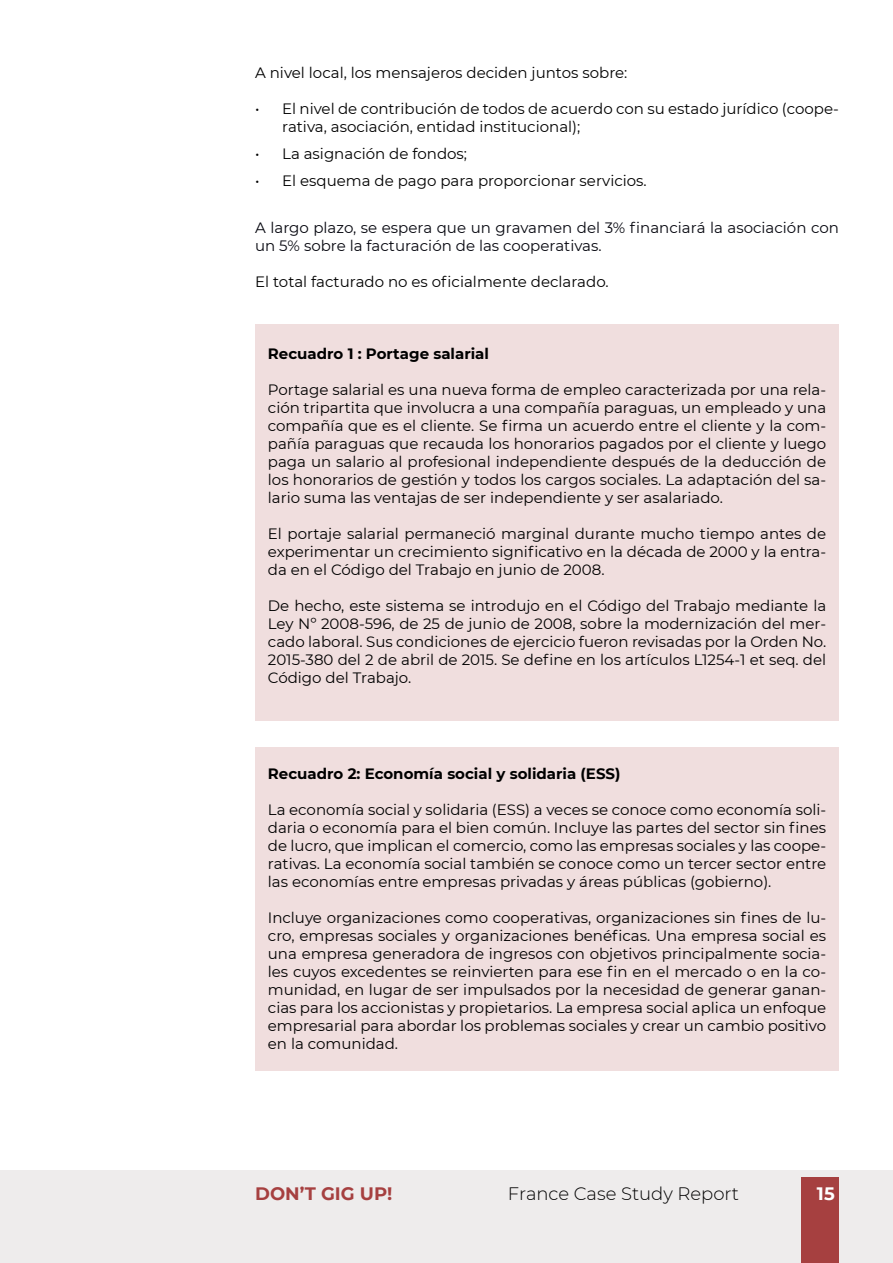
<style>
.page{position:relative;width:893px;height:1263px;background:#fff}
.page>*{position:absolute;margin:0;border:0;box-sizing:border-box;transform-origin:0 0}
.t1{font:300 18px "Montserrat";color:#000}
.t2{font:700 18px "Montserrat";color:#a64040}
.t3{font:700 18px "Montserrat";color:#fff}
.t4{font:15px/18px "Montserrat";color:#000;text-align:justify}
.t5{font:15px/18px "Montserrat";color:#06070f}
.t6{font:700 15px "Montserrat";color:#000}
</style>
<div class="page">
<div style="left:0;top:1170px;width:893px;height:93px;background:#eeecec"></div>
<div style="left:801px;top:1177px;width:38px;height:86px;background:#a64040"></div>
<div style="left:255px;top:324px;width:584px;height:396px;background:#f0dede"></div>
<div style="left:255px;top:747px;width:584px;height:324px;background:#f0dede"></div>
<p class="t4" style="left:255px;top:63px;width:374px">A nivel local, los mensajeros deciden juntos sobre:</p>
<p class="t4" style="left:282px;top:99px;width:558px;text-indent:-27px">• El nivel de contribución de todos de acuerdo con su estado jurídico (coope&shy;rativa, asociación, entidad institucional);</p>
<p class="t4" style="left:255px;top:144px;width:213px">• La asignación de fondos;</p>
<p class="t4" style="left:255px;top:171px;width:393px">• El esquema de pago para proporcionar servicios.</p>
<p class="t5" style="left:255px;top:218px;width:585px">A largo plazo, se espera que un gravamen del 3% financiará la asociación con un 5% sobre la facturación de las cooperativas.</p>
<p class="t4" style="left:255px;top:272px;width:355px">El total facturado no es oficialmente declarado.</p>
<p class="t6" style="left:268px;top:343px;width:223px">Recuadro 1 : Portage salarial</p>
<p class="t4" style="left:268px;top:380px;width:560px">Portage salarial es una nueva forma de empleo caracterizada por una rela&shy;ción tripartita que involucra a una compañía paraguas, un empleado y una compañía que es el cliente. Se firma un acuerdo entre el cliente y la com&shy;pañía paraguas que recauda los honorarios pagados por el cliente y luego paga un salario al profesional independiente después de la deducción de los honorarios de gestión y todos los cargos sociales. La adaptación del sa&shy;lario suma las ventajas de ser independiente y ser asalariado.</p>
<p class="t4" style="left:268px;top:524px;width:560px">El portaje salarial permaneció marginal durante mucho tiempo antes de experimentar un crecimiento significativo en la década de 2000 y la entra&shy;da en el Código del Trabajo en junio de 2008.</p>
<p class="t4" style="left:268px;top:596px;width:560px">De hecho, este sistema se introdujo en el Código del Trabajo mediante la Ley Nº 2008-596, de 25 de junio de 2008, sobre la modernización del mer&shy;cado laboral. Sus condiciones de ejercicio fueron revisadas por la Orden No.<br>2015-380 del 2 de abril de 2015. Se define en los artículos L1254-1 et seq. del Código del Trabajo.</p>
<p class="t6" style="left:268px;top:763px;width:354px">Recuadro 2: Economía social y solidaria (ESS)</p>
<p class="t4" style="left:268px;top:800px;width:560px">La economía social y solidaria (ESS) a veces se conoce como economía soli&shy;daria o economía para el bien común. Incluye las partes del sector sin fines de lucro, que implican el comercio, como las empresas sociales y las coope&shy;rativas. La economía social también se conoce como un tercer sector entre las economías entre empresas privadas y áreas públicas (gobierno).</p>
<p class="t4" style="left:268px;top:908px;width:560px">Incluye organizaciones como cooperativas, organizaciones sin fines de lu&shy;cro, empresas sociales y organizaciones benéficas. Una empresa social es una empresa generadora de ingresos con objetivos principalmente socia&shy;les cuyos excedentes se reinvierten para ese fin en el mercado o en la co&shy;munidad, en lugar de ser impulsados por la necesidad de generar ganan&shy;cias para los accionistas y propietarios. La empresa social aplica un enfoque empresarial para abordar los problemas sociales y crear un cambio positivo en la comunidad.</p>
<p class="t2" style="left:255px;top:1181px;width:139px">DON’T GIG UP!</p>
<p class="t1" style="left:508px;top:1182px;width:233px">France Case Study Report</p>
<p class="t3" style="left:817px;top:1181px;width:19px">15</p>
</div>
